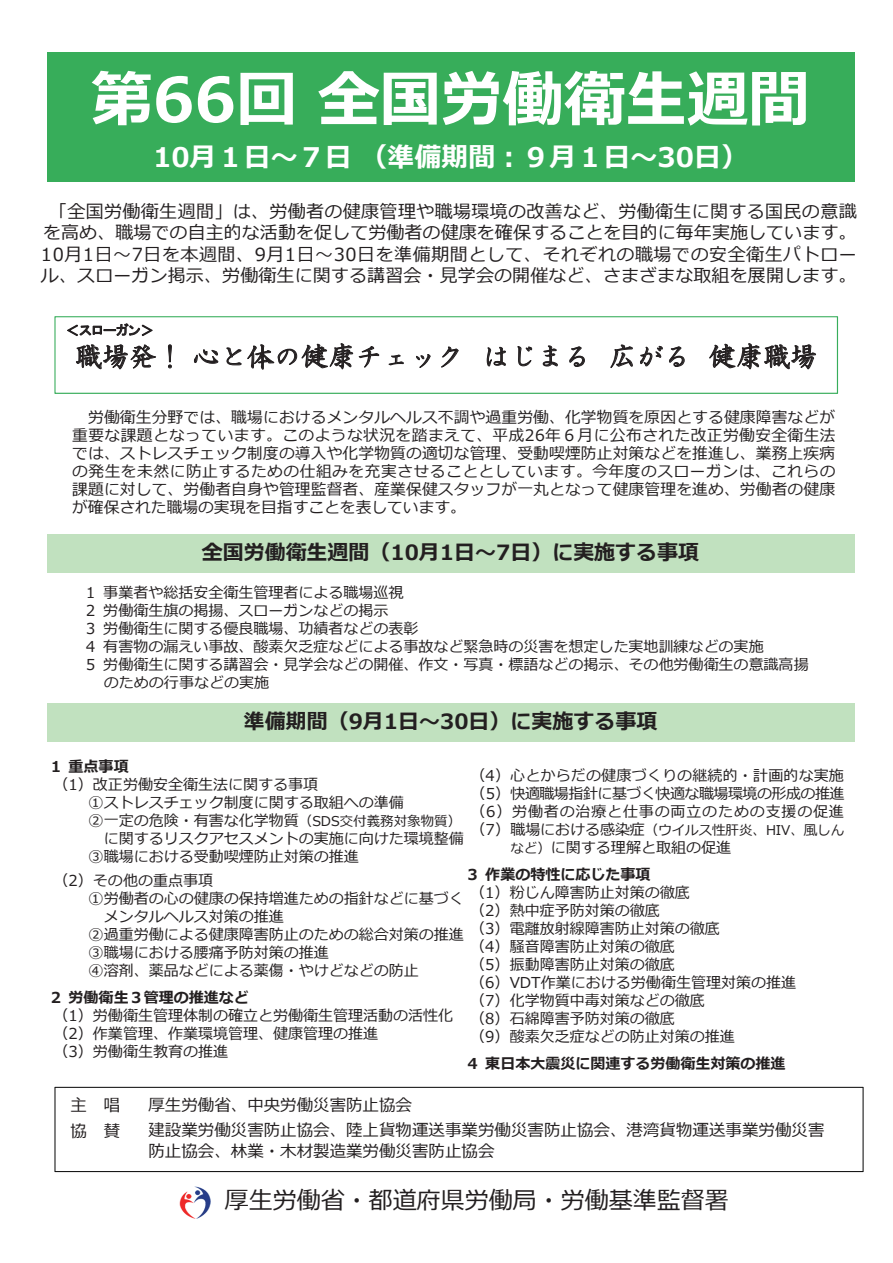
<style>
.page{position:relative;width:893px;height:1263px;background:#fff}
.page>*{position:absolute;margin:0;border:0;box-sizing:border-box;transform-origin:0 0}
.t1{font:700 61.5px "Meiryo";color:#fff}
.t2{font:27px "HG Seikaishotai PRO";letter-spacing:.005em;color:#231f20}
.t3{font:700 27px "Meiryo";color:#fff}
.t4{font:24px "Meiryo";color:#231f20}
.t5{font:700 21px "Meiryo";color:#231f20}
.t6{font:18px/21.6px "Meiryo";letter-spacing:.005em;color:#231f20;text-align:center}
.t7{font:16.5px/21px "Meiryo";color:#231f20}
.t8{font:15.75px/18px "Meiryo";color:#231f20;text-align:justify}
.t9{font:15px/18px "Meiryo";color:#231f20}
.t10{font:700 15px "Meiryo";color:#231f20}
.t11{font:13.5px "Meiryo";letter-spacing:-.005em;color:#231f20}
.t12{font:13.5px "MS P Gothic";letter-spacing:.005em;color:#231f20}
.s1{font-size:13.5px}
.s2{font-size:15px}
.s3{font-weight:700}
</style>
<div class="page">
<div style="left:47px;top:52px;width:807px;height:130px;background:#37ad5a"></div>
<img style="left:179px;top:1186px;width:32px;height:33px">
<div style="left:47px;top:534px;width:807px;height:38px;background:#c1e1bf"></div>
<div style="left:47px;top:703px;width:807px;height:38px;background:#c1e1bf"></div>
<svg style="left:54px;top:316px;width:784px;height:78px"></svg>
<svg style="left:67px;top:323px;width:86px;height:13px"></svg>
<svg style="left:76px;top:343px;width:80px;height:30px"></svg>
<svg style="left:168px;top:332px;width:4px;height:37px"></svg>
<svg style="left:194px;top:348px;width:24px;height:16px"></svg>
<svg style="left:227px;top:347px;width:14px;height:18px"></svg>
<svg style="left:248px;top:343px;width:105px;height:38px"></svg>
<svg style="left:359px;top:346px;width:20px;height:22px"></svg>
<svg style="left:389px;top:355px;width:15px;height:10px"></svg>
<svg style="left:416px;top:354px;width:14px;height:14px"></svg>
<svg style="left:441px;top:346px;width:18px;height:22px"></svg>
<svg style="left:487px;top:347px;width:19px;height:19px"></svg>
<svg style="left:518px;top:346px;width:14px;height:20px"></svg>
<svg style="left:543px;top:345px;width:15px;height:22px"></svg>
<svg style="left:569px;top:346px;width:16px;height:21px"></svg>
<svg style="left:610px;top:344px;width:23px;height:24px"></svg>
<svg style="left:640px;top:346px;width:23px;height:20px"></svg>
<svg style="left:669px;top:346px;width:16px;height:21px"></svg>
<svg style="left:709px;top:343px;width:107px;height:30px"></svg>
<hr style="left:55px;top:1087px;width:1px;height:85px;background:#030303">
<hr style="left:863px;top:1087px;width:1px;height:85px;background:#030303">
<hr style="left:55px;top:1087px;width:808px;height:1px;background:#030303">
<hr style="left:55px;top:1171px;width:808px;height:1px;background:#030303">
<h1 class="t1" style="left:91px;top:57px;width:720px">第66回全国労働衛生週間</h1>
<h2 class="t3" style="left:153px;top:138px;width:596px">10⽉１⽇〜７⽇ （準備期間：９⽉１⽇〜30⽇）</h2>
<p class="t6" style="left:41px;top:201px;width:817px">「全国労働衛生週間」は、労働者の健康管理や職場環境の改善など、労働衛生に関する国⺠の意識を高め、職場での⾃主的な活動を促して労働者の健康を確保することを目的に毎年実施しています。10⽉1⽇〜7⽇を本週間、9⽉1⽇〜30⽇を準備期間として、それぞれの職場での安全衛生パトロール、スローガン掲示、労働衛生に関する講習会・⾒学会の開催など、さまざまな取組を展開します。</p>
<p class="t12" style="left:66px;top:323px;width:90px">＜スローガン＞</p>
<h2 class="t2" style="left:75px;top:343px;width:744px">職場発！心と体の健康チェック はじまる 広がる 健康職場</h2>
<p class="t8" style="left:72px;top:409px;width:765px;text-indent:16px">労働衛生分野では、職場におけるメンタルヘルス不調や過重労働、化学物質を原因とする健康障害などが重要な課題となっています。このような状況を踏まえて、平成26年６⽉に公布された改正労働安全衛生法では、ストレスチェック制度の導⼊や化学物質の適切な管理、受動喫煙防止対策などを推進し、業務上疾病の発生を未然に防止するための仕組みを充実させることとしています。今年度のスローガンは、これらの課題に対して、労働者⾃⾝や管理監督者、産業保健スタッフが⼀丸となって健康管理を進め、労働者の健康が確保された職場の実現を目指すことを表しています。</p>
<h3 class="t5" style="left:202px;top:538px;width:499px">全国労働衛生週間（10⽉1⽇〜7⽇）に実施する事項</h3>
<p class="t9" style="left:83px;top:585px;width:322px">１事業者や総括安全衛生管理者による職場巡視</p>
<p class="t9" style="left:83px;top:603px;width:307px">２労働衛生旗の掲揚、スローガンなどの掲示</p>
<p class="t9" style="left:83px;top:621px;width:337px">３労働衛生に関する優良職場、功績者などの表彰</p>
<p class="t9" style="left:83px;top:639px;width:682px">４有害物の漏えい事故、酸素欠乏症などによる事故など緊急時の災害を想定した実地訓練などの実施</p>
<p class="t9" style="left:83px;top:657px;width:727px">５労働衛生に関する講習会・⾒学会などの開催、作文・写真・標語などの掲示、その他労働衛生の意識高揚</p>
<p class="t9" style="left:104px;top:675px;width:167px">のための⾏事などの実施</p>
<h3 class="t5" style="left:244px;top:707px;width:415px">準備期間（9⽉1⽇〜30⽇）に実施する事項</h3>
<p class="t10" style="left:49px;top:756px;width:82px">１重点事項</p>
<p class="t9" style="left:54px;top:776px;width:266px">（1）改正労働安全衛生法に関する事項</p>
<p class="t9" style="left:89px;top:794px;width:317px">①ストレスチェック制度に関する取組への準備</p>
<p class="t9" style="left:89px;top:812px;width:374px">②⼀定の危険・有害な化学物質<span class="s1">（SDS交付義務対象物質）</span></p>
<p class="t9" style="left:104px;top:830px;width:362px">に関するリスクアセスメントの実施に向けた環境整備</p>
<p class="t9" style="left:89px;top:848px;width:272px">③職場における受動喫煙防止対策の推進</p>
<p class="t9" style="left:54px;top:872px;width:161px">（2）その他の重点事項</p>
<p class="t9" style="left:89px;top:890px;width:377px">①労働者の心の健康の保持増進ための指針などに基づく</p>
<p class="t9" style="left:104px;top:908px;width:182px">メンタルヘルス対策の推進</p>
<p class="t9" style="left:89px;top:926px;width:377px">②過重労働による健康障害防止のための総合対策の推進</p>
<p class="t9" style="left:89px;top:944px;width:242px">③職場における腰痛予防対策の推進</p>
<p class="t9" style="left:89px;top:962px;width:332px">④溶剤、薬品などによる薬傷・やけどなどの防止</p>
<p class="t10" style="left:49px;top:987px;width:202px">２労働衛生３管理の推進など</p>
<p class="t9" style="left:54px;top:1007px;width:401px">（1）労働衛生管理体制の確⽴と労働衛生管理活動の活性化（2）作業管理、作業環境管理、健康管理の推進<br>（3）労働衛生教育の推進</p>
<p class="t9" style="left:470px;top:767px;width:376px;text-align:justify">（4）心とからだの健康づくりの継続的・計画的な実施（5）快適職場指針に基づく快適な職場環境の形成の推進（6）労働者の治療と仕事の両⽴のための⽀援の促進</p>
<p class="t11" style="left:470px;top:820px;width:375px"><span class="s2">（7）職場における感染症</span>（ウイルス性肝炎、HIV、風しん</p>
<p class="t9" style="left:465px;top:834px;width:267px;line-height:27px;text-indent:45px"><span class="s1">など）</span>に関する理解と取組の促進<br><span class="s3">３作業の特性に応じた事項</span></p>
<p class="t9" style="left:470px;top:884px;width:327px">（1）粉じん障害防止対策の徹底<br>（2）熱中症予防対策の徹底<br>（3）電離放射線障害防止対策の徹底<br>（4）騒音障害防止対策の徹底<br>（5）振動障害防止対策の徹底<br>（6）VDT作業における労働衛生管理対策の推進（7）化学物質中毒対策などの徹底<br>（8）石綿障害予防対策の徹底<br>（9）酸素欠乏症などの防止対策の推進</p>
<p class="t10" style="left:465px;top:1053px;width:322px">４東⽇本大震災に関連する労働衛生対策の推進</p>
<p class="t7" style="left:70px;top:1096px;width:51px">主 唱</p>
<p class="t7" style="left:148px;top:1095px;width:265px">厚生労働省、中央労働災害防止協会</p>
<p class="t7" style="left:70px;top:1121px;width:51px">協 賛</p>
<p class="t7" style="left:148px;top:1121px;width:678px">建設業労働災害防止協会、陸上貨物運送事業労働災害防止協会、港湾貨物運送事業労働災害防止協会、林業・⽊材製造業労働災害防止協会</p>
<h3 class="t4" style="left:225px;top:1183px;width:506px">厚生労働省・都道府県労働局・労働基準監督署</h3>
</div>
